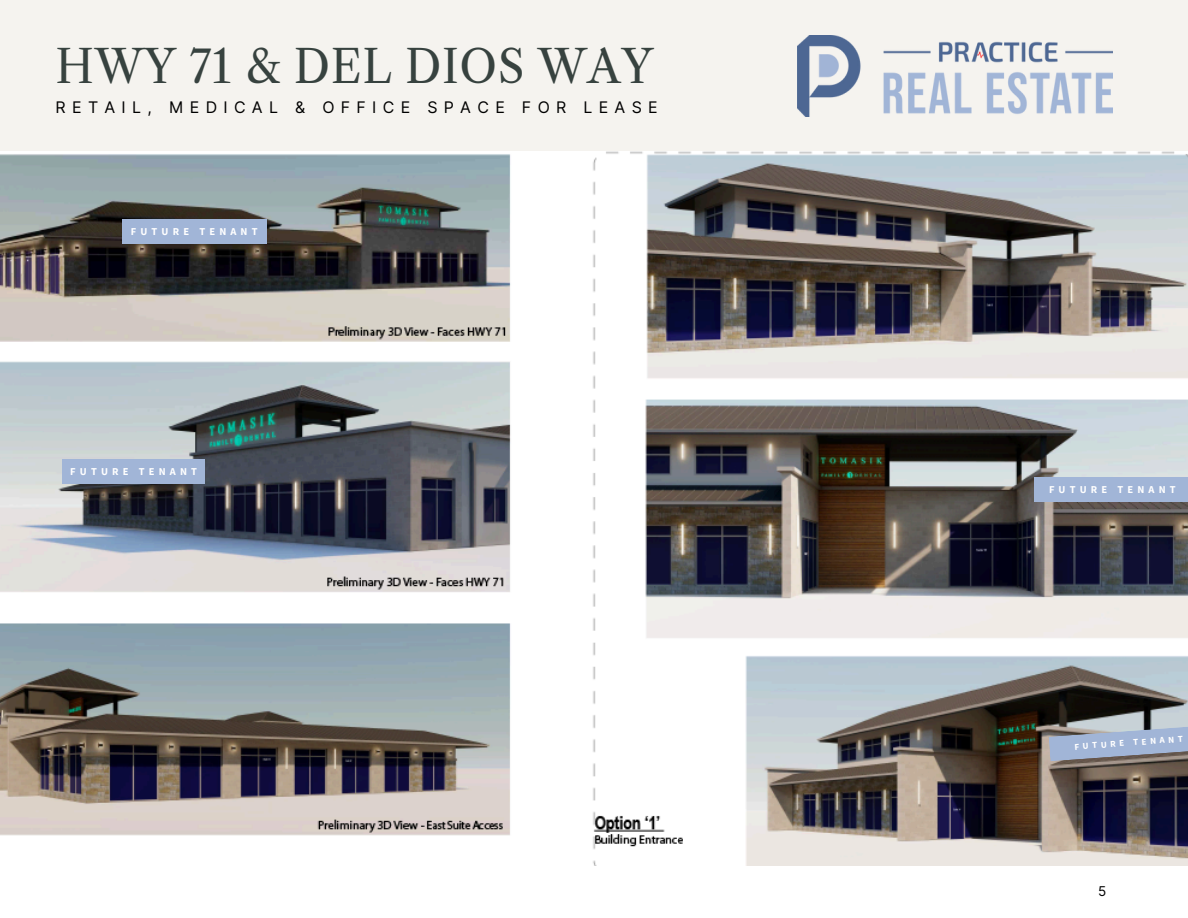
<style>
.page{position:relative;width:1188px;height:918px;background:#fff}
.page>*{position:absolute;margin:0;border:0;box-sizing:border-box;transform-origin:0 0}
.t1{font:45px "Libre Caslon Text";letter-spacing:.01em;color:#37423f}
.t2{font:15.9px "Inter";letter-spacing:.395em;color:#000}
.t3{font:13.5px "Inter";color:#000}
.t4{font:700 10.5px "Source Sans Pro";letter-spacing:.395em;color:#fff}
.t5{font:700 9px "Source Sans Pro";color:#fff}
</style>
<div class="page">
<div style="left:0;top:0;width:1188px;height:152px;background:#f5f3ef"></div>
<img style="left:0;top:152px;width:1188px;height:713px">
<img style="left:798px;top:36px;width:315px;height:81px">
<div style="left:122px;top:219px;width:145px;height:25px;background:#a1b5d7"></div>
<div style="left:62px;top:459px;width:143px;height:25px;background:#a1b5d7"></div>
<svg style="left:1049px;top:725px;width:139px;height:36px;background:#9ca8bd"></svg>
<div style="left:1035px;top:477px;width:153px;height:25px;background:#a1b5d7"></div>
<h2 class="t1" style="left:56px;top:40px;width:599px">HWY 71 &amp; DEL DIOS WAY</h2>
<h2 class="t2" style="left:56px;top:97px;width:604px">RETAIL, MEDICAL &amp; OFFICE SPACE FOR LEASE</h2>
<h1 class="t4" style="left:131px;top:225px;width:128px">FUTURE TENANT</h1>
<p class="t4" style="left:70px;top:464px;width:128px">FUTURE TENANT</p>
<h2 class="t4" style="left:1049px;top:482px;width:128px">FUTURE TENANT</h2>
<p class="t5" style="left:1074px;top:741px;width:110px;rotate:-4deg">FUTURE TENANT</p>
<p class="t3" style="left:1098px;top:883px;width:10px">5</p>
</div>
